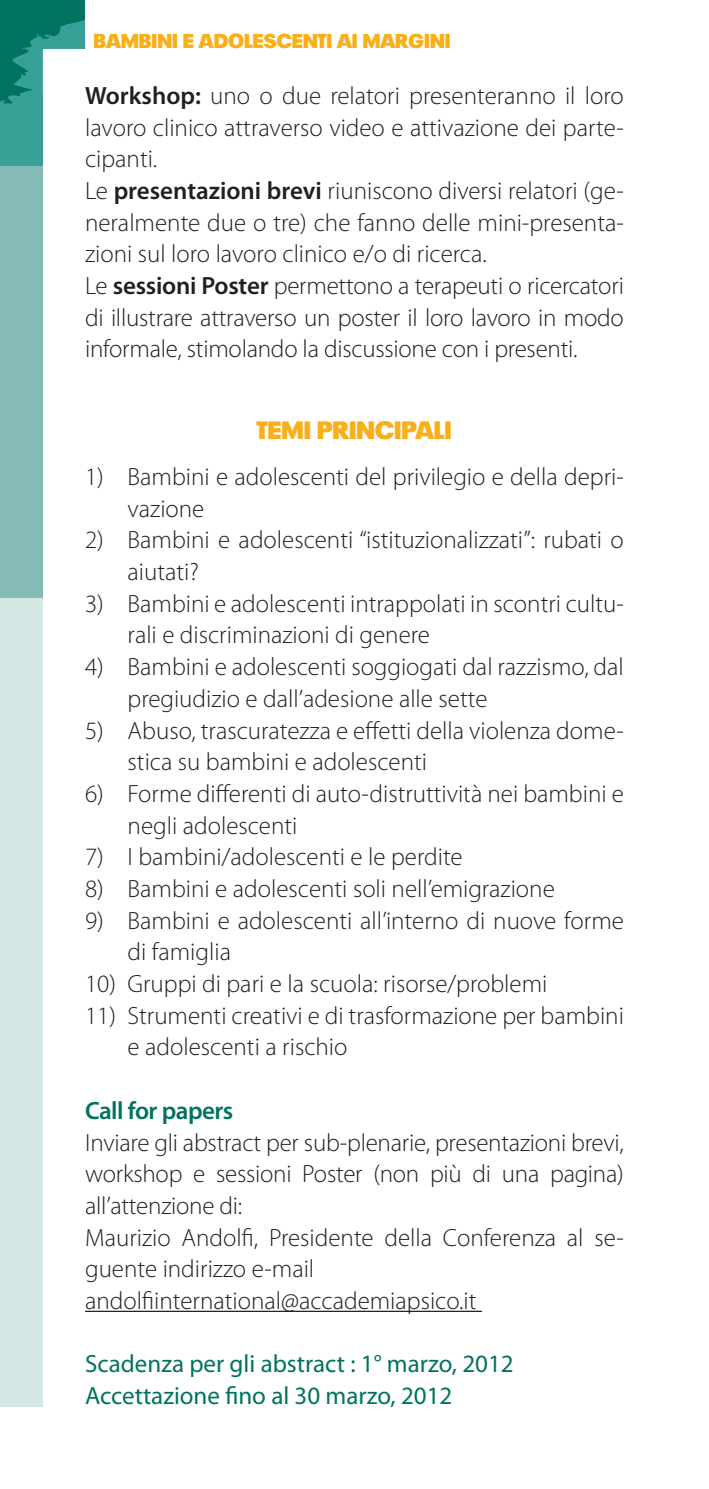
<style>
.page{position:relative;width:709px;height:1489px;background:#fff}
.page>*{position:absolute;margin:0;border:0;box-sizing:border-box;transform-origin:0 0}
.t1{font:300 25px/31.8px "Myriad Pro";color:#231f20}
.t2{font:25px/31.8px "Myriad Pro";color:#007360}
.t3{font:900 25px "Plak LT";color:#faaf18}
.t4{font:600 25px "Myriad Pro";letter-spacing:-.02em;color:#007360}
.t5{font:900 20px "Plak LT";color:#faaf18}
.s1{font-weight:600}
</style>
<div class="page">
<div style="left:0;top:186px;width:43px;height:1220px;background:#d3e7e5"></div>
<div style="left:0;top:93px;width:43px;height:505px;background:#84bbb4"></div>
<svg style="left:0;top:0;width:85px;height:165px"></svg>
<hr style="left:85px;top:1310px;width:397px;height:1px;background:#231f20">
<p class="t5" style="left:94px;top:29px;width:359px">BAMBINI E ADOLESCENTI AI MARGINI</p>
<p class="t1" style="left:85px;top:80px;width:540px"><span class="s1">Workshop:</span> uno o due relatori presenteranno il loro lavoro clinico attraverso video e attivazione dei parte&shy;cipanti.<br>Le <span class="s1">presentazioni brevi</span> riuniscono diversi relatori (ge&shy;neralmente due o tre) che fanno delle mini-presenta&shy;zioni sul loro lavoro clinico e/o di ricerca.<br>Le <span class="s1">sessioni Poster</span> permettono a terapeuti o ricercatori di illustrare attraverso un poster il loro lavoro in modo informale, stimolando la discussione con i presenti.</p>
<p class="t3" style="left:257px;top:415px;width:196px">TEMI PRINCIPALI</p>
<p class="t1" style="left:128px;top:461px;width:498px;text-indent:-43px">1) Bambini e adolescenti del privilegio e della depri&shy;vazione</p>
<p class="t1" style="left:128px;top:524px;width:498px;text-indent:-43px">2) Bambini e adolescenti “istituzionalizzati”: rubati o aiutati?</p>
<p class="t1" style="left:128px;top:588px;width:498px;text-indent:-43px">3) Bambini e adolescenti intrappolati in scontri cultu&shy;rali e discriminazioni di genere</p>
<p class="t1" style="left:128px;top:651px;width:498px;text-indent:-43px">4) Bambini e adolescenti soggiogati dal razzismo, dal pregiudizio e dall’adesione alle sette</p>
<p class="t1" style="left:128px;top:714px;width:498px;text-indent:-43px">5) Abuso, trascuratezza e effetti della violenza dome&shy;stica su bambini e adolescenti</p>
<p class="t1" style="left:128px;top:778px;width:498px;text-indent:-43px">6) Forme differenti di auto-distruttività nei bambini e negli adolescenti</p>
<p class="t1" style="left:85px;top:841px;width:379px">7) I bambini/adolescenti e le perdite</p>
<p class="t1" style="left:85px;top:873px;width:471px">8) Bambini e adolescenti soli nell’emigrazione</p>
<p class="t1" style="left:128px;top:904px;width:498px;text-indent:-43px">9) Bambini e adolescenti all’interno di nuove forme di famiglia</p>
<p class="t1" style="left:85px;top:968px;width:464px">10) Gruppi di pari e la scuola: risorse/problemi</p>
<p class="t1" style="left:128px;top:999px;width:498px;text-indent:-43px">11) Strumenti creativi e di trasformazione per bambini e adolescenti a rischio</p>
<p class="t4" style="left:85px;top:1094px;width:150px">Call for papers</p>
<p class="t1" style="left:85px;top:1126px;width:540px">Inviare gli abstract per sub-plenarie, presentazioni brevi, workshop e sessioni Poster (non più di una pagina) all’attenzione di:<br>Maurizio Andolfi, Presidente della Conferenza al se&shy;guente indirizzo e-mail andolfiinternational@accademiapsico.it</p>
<p class="t2" style="left:85px;top:1347px;width:430px">Scadenza per gli abstract : 1° marzo, 2012<br>Accettazione fino al 30 marzo, 2012</p>
</div>
